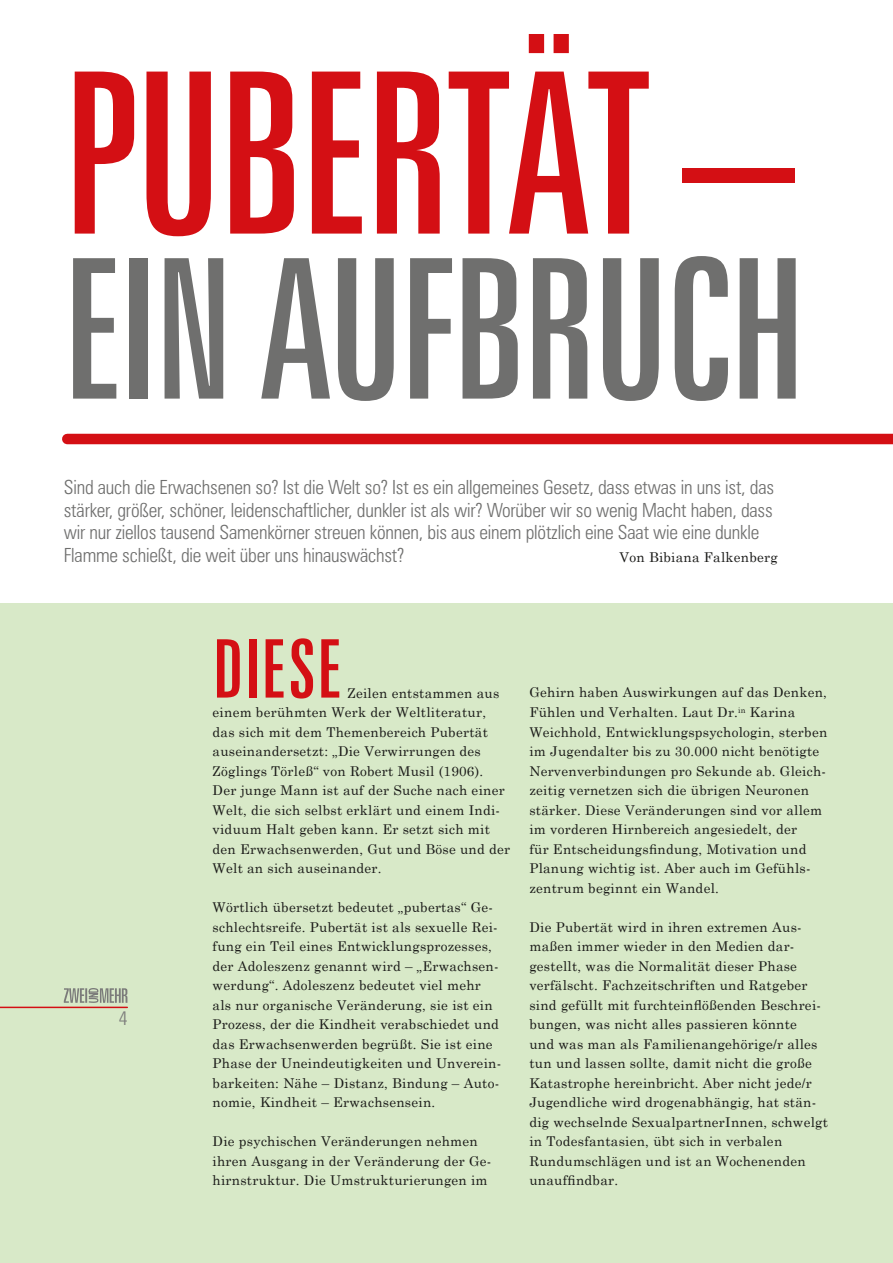
<style>
.page{position:relative;width:893px;height:1263px;background:#fff}
.page>*{position:absolute;margin:0;border:0;box-sizing:border-box;transform-origin:0 0}
.t1{font:extra-condensed 225px "Zurich BT";letter-spacing:-.02em;color:#d40f14}
.t2{font:extra-condensed 195px "Zurich BT";letter-spacing:-.02em;color:#6f6f6e}
.t3{font:extra-condensed 81px "Zurich BT";letter-spacing:.01em;color:#d40f14}
.t4{font:300 condensed 19.5px/22.5px "Zurich BT";letter-spacing:-.01em;color:#6f6f6e}
.t5{font:300 condensed 19.5px "Zurich BT";color:#7b7b7a}
.t6{font:13.5px/19.5px "Century Schoolbook";letter-spacing:.02em;color:#1a1a18}
</style>
<div class="page">
<div style="left:0;top:604px;width:893px;height:659px;background:#d8e9c8"></div>
<svg style="left:64px;top:988px;width:63px;height:15px"></svg>
<hr style="left:0;top:1007px;width:127px;height:1px;background:#d40f14">
<div style="left:67px;top:434px;width:826px;height:10px;background:#d40f14"></div>
<h1 class="t1" style="left:63px;top:26px;width:733px">PUBERTÄT –</h1>
<h2 class="t2" style="left:63px;top:219px;width:745px">EIN AUFBRUCH</h2>
<p class="t4" style="left:64px;top:476px;width:712px">Sind auch die Erwachsenen so? Ist die Welt so? Ist es ein allgemeines Gesetz, dass etwas in uns ist, das stärker, größer, schöner, leidenschaftlicher, dunkler ist als wir? Worüber wir so wenig Macht haben, dass wir nur ziellos tausend Samenkörner streuen können, bis aus einem plötzlich eine Saat wie eine dunkle Flamme schießt, die weit über uns hinauswächst?</p>
<p class="t6" style="left:619px;top:547px;width:160px">Von Bibiana Falkenberg</p>
<h3 class="t5" style="left:119px;top:1007px;width:10px">4</h3>
<h3 class="t3" style="left:213px;top:623px;width:131px">DIESE</h3>
<p class="t6" style="left:213px;top:683px;width:299px;text-indent:135px">Zeilen entstammen aus einem berühmten Werk der Weltliteratur, das sich mit dem Themenbereich Pubertät auseinandersetzt: „Die Verwirrungen des Zöglings Törleß“ von Robert Musil (1906).<br>Der junge Mann ist auf der Suche nach einer Welt, die sich selbst erklärt und einem Indi&shy;viduum Halt geben kann. Er setzt sich mit den Erwachsenwerden, Gut und Böse und der Welt an sich auseinander.</p>
<p class="t6" style="left:213px;top:897px;width:290px">Wörtlich übersetzt bedeutet „pubertas“ Ge&shy;schlechtsreife. Pubertät ist als sexuelle Rei&shy;fung ein Teil eines Entwicklungsprozesses, der Adoleszenz genannt wird – „Erwachsen&shy;werdung“. Adoleszenz bedeutet viel mehr als nur organische Veränderung, sie ist ein Prozess, der die Kindheit verabschiedet und das Erwachsenwerden begrüßt. Sie ist eine Phase der Uneindeutigkeiten und Unverein&shy;barkeiten: Nähe – Distanz, Bindung – Auto&shy;nomie, Kindheit – Erwachsensein.</p>
<p class="t6" style="left:213px;top:1131px;width:280px">Die psychischen Veränderungen nehmen ihren Ausgang in der Veränderung der Ge&shy;hirnstruktur. Die Umstrukturierungen im</p>
<p class="t6" style="left:529px;top:682px;width:299px">Gehirn haben Auswirkungen auf das Denken, Fühlen und Verhalten. Laut Dr.<sup>in</sup> Karina Weichhold, Entwicklungspsychologin, sterben im Jugendalter bis zu 30.000 nicht benötigte Nervenverbindungen pro Sekunde ab. Gleich&shy;zeitig vernetzen sich die übrigen Neuronen stärker. Diese Veränderungen sind vor allem im vorderen Hirnbereich angesiedelt, der<br>für Entscheidungsfindung, Motivation und Planung wichtig ist. Aber auch im Gefühls&shy;zentrum beginnt ein Wandel.</p>
<p class="t6" style="left:529px;top:917px;width:300px">Die Pubertät wird in ihren extremen Aus&shy;maßen immer wieder in den Medien dar&shy;gestellt, was die Normalität dieser Phase verfälscht. Fachzeitschriften und Ratgeber sind gefüllt mit furchteinflößenden Beschrei&shy;bungen, was nicht alles passieren könnte<br>und was man als Familienangehörige/r alles tun und lassen sollte, damit nicht die große Katastrophe hereinbricht. Aber nicht jede/r Jugendliche wird drogenabhängig, hat stän&shy;dig wechselnde SexualpartnerInnen, schwelgt in Todesfantasien, übt sich in verbalen Rundumschlägen und ist an Wochenenden unauffindbar.</p>
</div>
